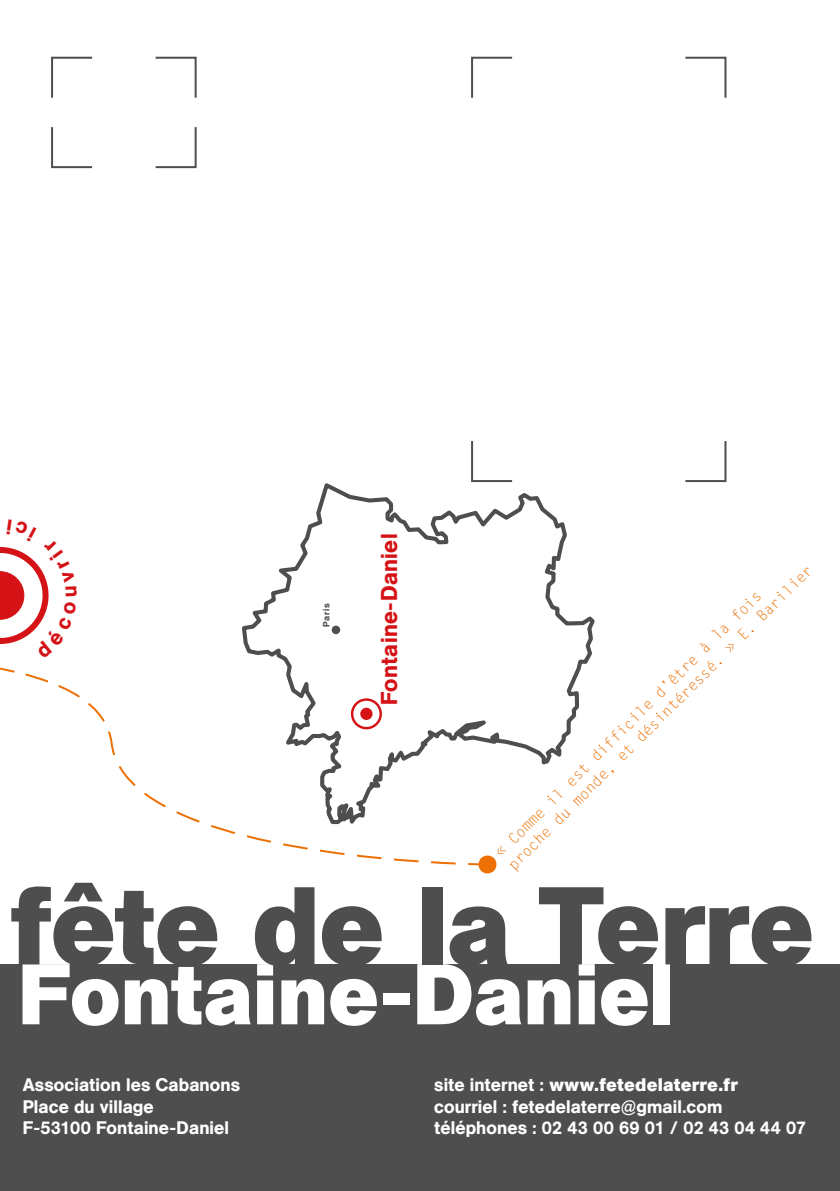
<style>
.page{position:relative;width:840px;height:1191px;background:#fff}
.page>*{position:absolute;margin:0;border:0;box-sizing:border-box;transform-origin:0 0}
.t1{font:700 109.2px "AG Buch BQ";letter-spacing:-.015em;color:#4e4e4e}
.t2{font:700 85.2px "AG Buch BQ";letter-spacing:-.005em;color:#fff}
.t3{font:500 22.8px "AG Buch BQ";letter-spacing:.015em;color:#d51317}
.t4{font:500 18px/21.6px "AG Buch BQ";letter-spacing:.005em;color:#fff}
.t5{font:15px/18px "Letter Gothic Std";color:#ed7004}
.t6{font:500 9px "AG Buch BQ";letter-spacing:.065em;color:#4e4e4e}
.s1{font-weight:700}
</style>
<div class="page">
<svg style="left:471px;top:56px;width:256px;height:427px"></svg>
<svg style="left:51px;top:56px;width:146px;height:113px"></svg>
<svg style="left:252px;top:482px;width:343px;height:283px"></svg>
<svg style="left:108px;top:615px;width:374px;height:251px"></svg>
<svg style="left:477px;top:854px;width:20px;height:20px"></svg>
<div style="left:0;top:964px;width:839px;height:227px;background:#4e4e4e"></div>
<svg style="left:0;top:546px;width:105px;height:176px"></svg>
<p class="t6" style="left:321px;top:627px;width:25px;rotate:-90deg">Paris</p>
<p class="t3" style="left:375px;top:705px;width:173px;rotate:-90deg">Fontaine-Daniel</p>
<p class="t5" style="left:491px;top:848px;width:424px;rotate:-45deg">« Comme il est difficile d’être à la fois proche du monde, et désintéressé. » E. Barilier</p>
<h1 class="t1" style="left:11px;top:861px;width:804px">fête de la Terre</h1>
<h2 class="t2" style="left:18px;top:943px;width:657px">Fontaine-Daniel</h2>
<p class="t4" style="left:23px;top:1074px;width:219px">Association les Cabanons<br>Place du village<br>F-53100 Fontaine-Daniel</p>
<p class="t4" style="left:434px;top:1074px;width:373px">site internet : <span class="s1">www.fetedelaterre.fr<br></span>courriel : fetedelaterre@gmail.com téléphones : 02 43 00 69 01 / 02 43 04 44 07</p>
</div>
